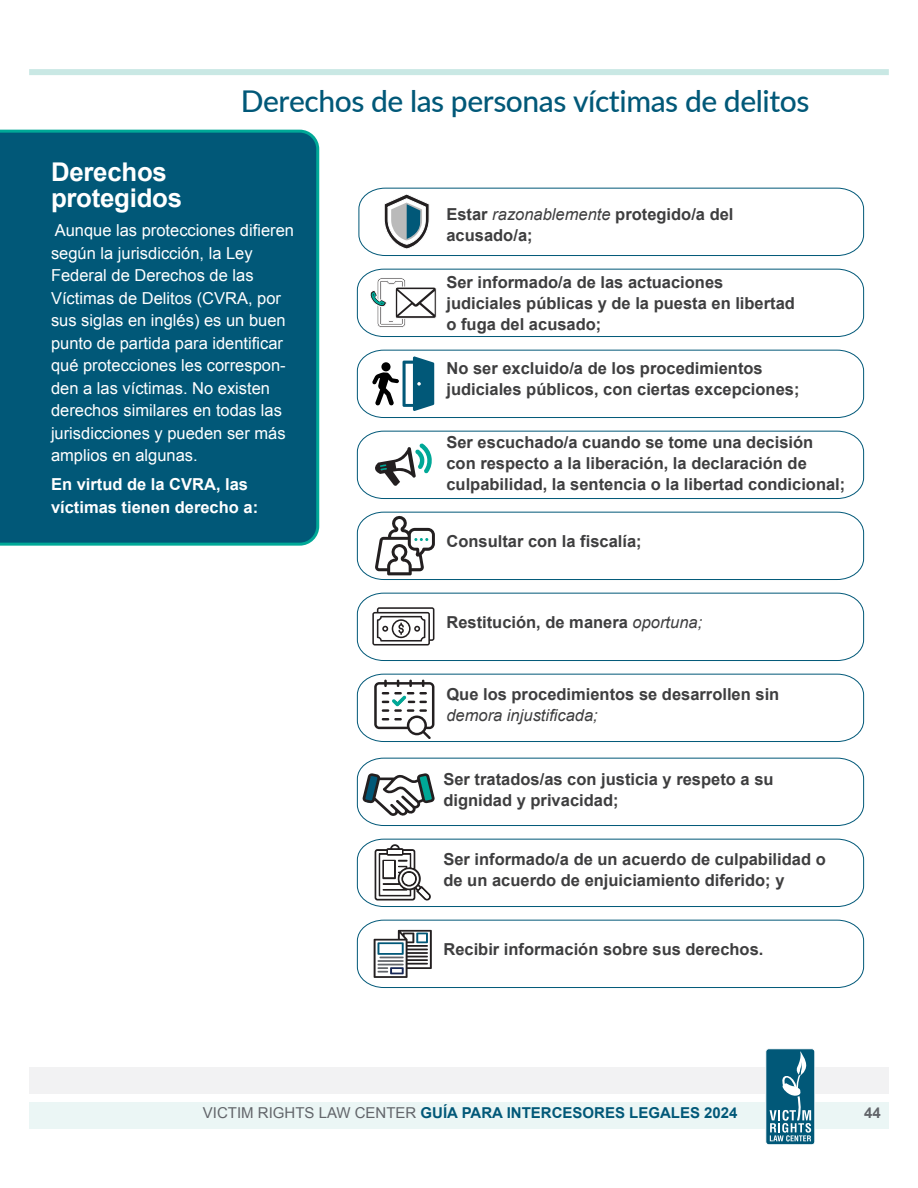
<style>
.page{position:relative;width:918px;height:1188px;background:#fff}
.page>*{position:absolute;margin:0;border:0;box-sizing:border-box;transform-origin:0 0}
.t1{font:500 30px "Lato";letter-spacing:-.015em;color:#015878}
.t2{font:700 25.8px/25.8px "Arial";letter-spacing:-.01em;color:#fff}
.t3{font:700 16.5px/21px "Arial";color:#3e3e3f}
.t4{font:16.5px/22.5px "Arial";color:#fff}
.t5{font:700 16.5px/22.5px "Arial";color:#fff}
.t6{font:700 15px "Arial";color:#015878}
.t7{font:700 15px "Arial";color:#62656a}
.s1{font-weight:400;font-style:italic}
.s2{font-weight:400;color:#62656a}
</style>
<div class="page">
<div style="left:29px;top:1067px;width:860px;height:26px;background:#f2f2f3"></div>
<div style="left:29px;top:1102px;width:860px;height:26px;background:#ebf6f5"></div>
<div style="left:766px;top:1049px;width:49px;height:96px;background:#015878;border-radius:3px"></div>
<div style="left:766px;top:1049px;width:49px;height:96px;border:1px solid #fff;border-radius:3px"></div>
<svg style="left:770px;top:1051px;width:41px;height:90px"></svg>
<div style="left:29px;top:69px;width:860px;height:6px;background:#c9e8e4"></div>
<div style="left:0;top:130px;width:319px;height:416px;background:#015878"></div>
<svg style="left:358px;top:187px;width:506px;height:69px"></svg>
<svg style="left:357px;top:430px;width:507px;height:69px"></svg>
<svg style="left:357px;top:511px;width:507px;height:69px"></svg>
<svg style="left:357px;top:592px;width:507px;height:69px"></svg>
<svg style="left:357px;top:673px;width:507px;height:69px"></svg>
<svg style="left:357px;top:268px;width:507px;height:69px"></svg>
<svg style="left:357px;top:349px;width:507px;height:69px"></svg>
<svg style="left:357px;top:919px;width:507px;height:69px"></svg>
<svg style="left:357px;top:838px;width:507px;height:69px"></svg>
<svg style="left:357px;top:757px;width:507px;height:69px"></svg>
<p class="t1" style="left:241px;top:80px;width:570px">Derechos de las personas víctimas de delitos</p>
<p class="t2" style="left:51px;top:160px;width:133px">Derechos protegidos</p>
<p class="t4" style="left:51px;top:219px;width:245px">Aunque las protecciones difieren según la jurisdicción, la Ley<br>Federal de Derechos de las<br>Víctimas de Delitos (CVRA, por sus siglas en inglés) es un buen punto de partida para identificar qué protecciones les correspon&shy;den a las víctimas. No existen derechos similares en todas las jurisdicciones y pueden ser más amplios en algunas.</p>
<p class="t5" style="left:51px;top:474px;width:209px">En virtud de la CVRA, las víctimas tienen derecho a:</p>
<p class="t3" style="left:446px;top:203px;width:289px">Estar <span class="s1">razonablemente</span> protegido/a del acusado/a;</p>
<p class="t3" style="left:446px;top:272px;width:350px">Ser informado/a de las actuaciones judiciales públicas y de la puesta en libertad o fuga del acusado;</p>
<p class="t3" style="left:446px;top:358px;width:355px">No ser excluido/a de los procedimientos judiciales públicos, con ciertas excepciones;</p>
<p class="t3" style="left:446px;top:432px;width:400px">Ser escuchado/a cuando se tome una decisión con respecto a la liberación, la declaración de culpabilidad, la sentencia o la libertad condicional;</p>
<p class="t3" style="left:446px;top:530px;width:197px">Consultar con la fiscalía;</p>
<p class="t3" style="left:446px;top:611px;width:257px">Restitución, de manera <span class="s1">oportuna;</span></p>
<p class="t3" style="left:446px;top:683px;width:334px">Que los procedimientos se desarrollen sin <span class="s1">demora injustificada;</span></p>
<p class="t3" style="left:443px;top:769px;width:332px">Ser tratados/as con justicia y respeto a su dignidad y privacidad;</p>
<p class="t3" style="left:443px;top:848px;width:384px">Ser informado/a de un acuerdo de culpabilidad o de un acuerdo de enjuiciamiento diferido; y</p>
<p class="t3" style="left:443px;top:938px;width:322px">Recibir información sobre sus derechos.</p>
<p class="t6" style="left:203px;top:1102px;width:536px"><span class="s2">VICTIM RIGHTS LAW CENTER</span> GUÍA PARA INTERCESORES LEGALES 2024</p>
<p class="t7" style="left:864px;top:1103px;width:18px">44</p>
</div>
